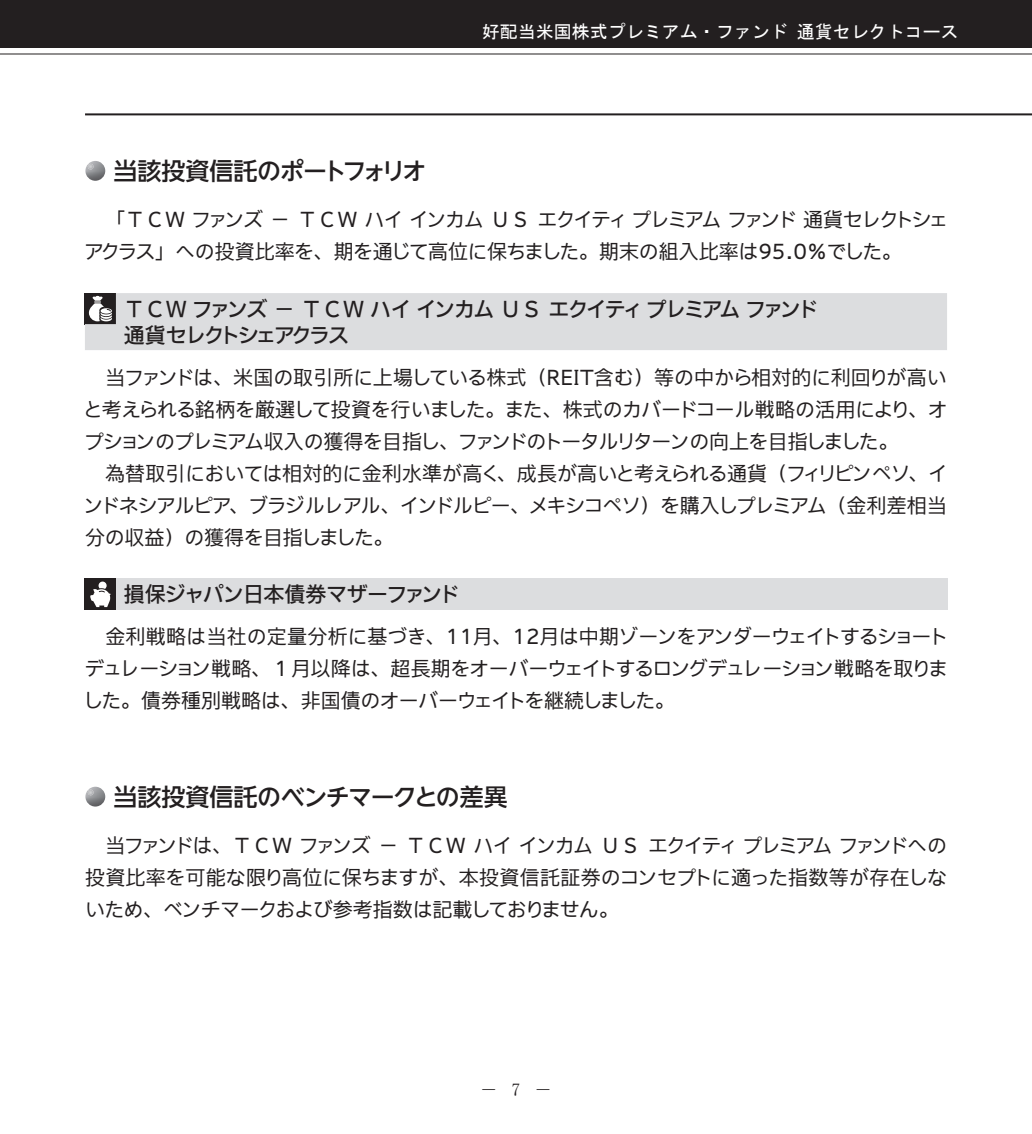
<style>
.page{position:relative;width:1032px;height:1134px;background:#fff}
.page>*{position:absolute;margin:0;border:0;box-sizing:border-box;transform-origin:0 0}
.t1{font:24px "UD Shin Go NT Pr 6 Medium 90 msp RKSJ H";letter-spacing:-.015em;color:#231f20}
.t2{font:24px "UD Shin Go NT Pr 6 Medium 90 msp RKSJ H";letter-spacing:-.035em;color:#231f20}
.t3{font:21px/26px "Iwa UCDA Goth Std Md 90 msp RKSJ H";letter-spacing:-.095em;color:#231f20}
.t4{font:21px "Iwa UCDA Goth Std Md 90 msp RKSJ H";letter-spacing:-.04em;color:#231f20}
.t5{font:20px/32px "Iwa UCDA Goth Std Th 90 msp RKSJ H";letter-spacing:-.045em;color:#231f20;text-align:justify}
.t6{font:20px/32px "Iwa UCDA Goth Std Th 90 msp RKSJ H";letter-spacing:-.065em;color:#231f20}
.t7{font:18px "MS Gothic";color:#fff}
.t8{font:18px "MS Mincho";color:#231f20}
</style>
<div class="page">
<div style="left:0;top:0;width:1032px;height:48px;background:#231f20"></div>
<hr style="left:0;top:53px;width:1032px;height:1px;background:#231f20">
<img style="left:85px;top:161px;width:20px;height:20px">
<svg style="left:88px;top:164px;width:6px;height:5px"></svg>
<div style="left:85px;top:293px;width:862px;height:57px;background:#dcdddf"></div>
<img style="left:99px;top:307px;width:14px;height:16px">
<svg style="left:89px;top:296px;width:23px;height:25px"></svg>
<div style="left:85px;top:579px;width:31px;height:31px;background:#231f20"></div>
<div style="left:116px;top:579px;width:831px;height:31px;background:#dcdddf"></div>
<svg style="left:90px;top:582px;width:21px;height:25px"></svg>
<img style="left:85px;top:787px;width:20px;height:19px">
<svg style="left:88px;top:790px;width:6px;height:5px"></svg>
<hr style="left:85px;top:113px;width:947px;height:2px;background:#231f20">
<p class="t7" style="left:482px;top:23px;width:478px">好配当米国株式プレミアム・ファンド 通貨セレクトコース</p>
<p class="t2" style="left:113px;top:162px;width:314px">当該投資信託のポートフォリオ</p>
<p class="t6" style="left:84px;top:206px;width:865px">　「ＴＣＷ ファンズ － ＴＣＷ ハイ インカム ＵＳ エクイティ プレミアム ファンド 通貨セレクトシェアクラス」への投資比率を、期を通じて高位に保ちました。期末の組入比率は95.0％でした。</p>
<p class="t3" style="left:124px;top:299px;width:696px">ＴＣＷ ファンズ － ＴＣＷ ハイ インカム ＵＳ エクイティ プレミアム ファンド通貨セレクトシェアクラス</p>
<p class="t5" style="left:83px;top:364px;width:867px;text-align:left">　当ファンドは、米国の取引所に上場している株式（REIT含む）等の中から相対的に利回りが高いと考えられる銘柄を厳選して投資を行いました。また、株式のカバードコール戦略の活用により、オプションのプレミアム収入の獲得を目指し、ファンドのトータルリターンの向上を目指しました。<br>　為替取引においては相対的に金利水準が高く、成長が高いと考えられる通貨（フィリピンペソ、インドネシアルピア、ブラジルレアル、インドルピー、メキシコペソ）を購入しプレミアム（金利差相当分の収益）の獲得を目指しました。</p>
<p class="t4" style="left:124px;top:586px;width:338px">損保ジャパン日本債券マザーファンド</p>
<p class="t5" style="left:83px;top:624px;width:867px">　金利戦略は当社の定量分析に基づき、11月、12月は中期ゾーンをアンダーウェイトするショートデュレーション戦略、１月以降は、超長期をオーバーウェイトするロングデュレーション戦略を取りました。債券種別戦略は、非国債のオーバーウェイトを継続しました。</p>
<p class="t1" style="left:113px;top:788px;width:396px">当該投資信託のベンチマークとの差異</p>
<p class="t5" style="left:85px;top:832px;width:863px">　当ファンドは、ＴＣＷ ファンズ － ＴＣＷ ハイ インカム ＵＳ エクイティ プレミアム ファンドへの投資比率を可能な限り高位に保ちますが、本投資信託証券のコンセプトに適った指数等が存在しないため、ベンチマークおよび参考指数は記載しておりません。</p>
<p class="t8" style="left:511px;top:1081px;width:10px">7</p>
<p class="t8" style="left:480px;top:1081px;width:73px">－　　－</p>
</div>
